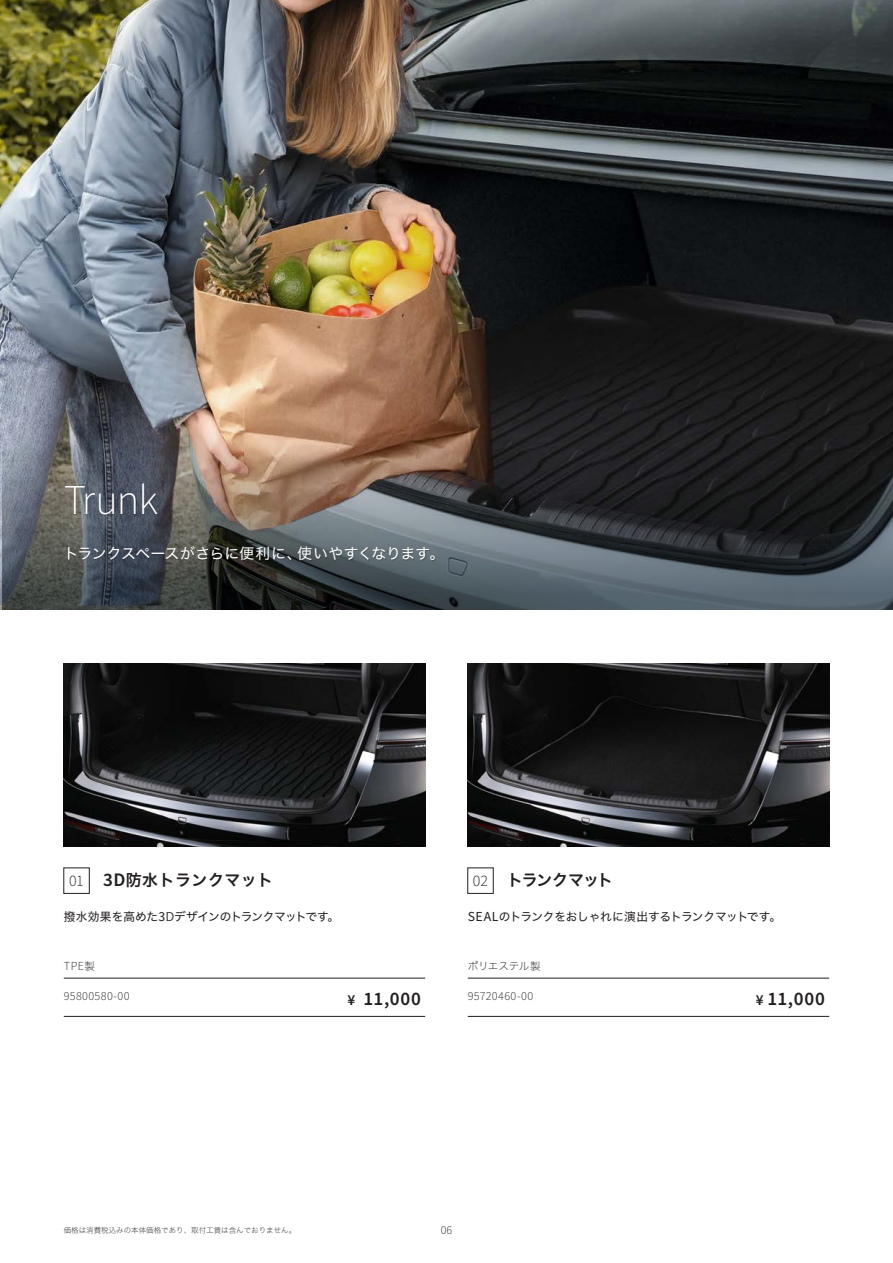
<style>
.page{position:relative;width:893px;height:1263px;background:#fff}
.page>*{position:absolute;margin:0;border:0;box-sizing:border-box;transform-origin:0 0}
.t1{font:300 42.45px "Source Sans Pro";letter-spacing:-.025em;color:#fff}
.t2{font:600 19.2px "Source Sans Pro";letter-spacing:.045em;color:#231f20}
.t3{font:15.9px "Hiragino Sans W6";letter-spacing:.03em;color:#231f20}
.t4{font:15.9px "Hiragino Sans W6";letter-spacing:-.06em;color:#231f20}
.t5{font:14.85px "Hiragino Sans W4";color:#fff}
.t6{font:300 12.15px "Source Sans Pro";letter-spacing:.03em;color:#231f20}
.t7{font:300 12px "Source Sans Pro";color:#231f20}
.t8{font:11.7px "Hiragino Sans W4";letter-spacing:-.025em;color:#231f20}
.t9{font:10.65px "Hiragino Sans W1";letter-spacing:-.025em;color:#231f20}
.t10{font:7.5px "Hira Kaku Std W1";color:#231f20}
.s1{font-family:"Source Sans Pro";font-weight:300}
.s2{font-family:"Source Sans Pro";font-weight:600;font-size:19.2px}
.s3{font-family:"Source Sans Pro";font-size:13.8px}
.s4{font-family:"Koz Go Pr 6 N"}
.s5{font-family:"Hiragino Sans W1";font-weight:400;font-size:10.65px}
.s6{font-size:15.3px}
</style>
<div class="page">
<img style="left:0;top:0;width:893px;height:609px">
<svg style="left:3px;top:424px;width:890px;height:185px;background:#4d4c4c"></svg>
<img style="left:62px;top:545px;width:384px;height:23px">
<img style="left:62px;top:477px;width:97px;height:55px">
<hr style="left:468px;top:978px;width:361px;height:1px;background:#231f20">
<hr style="left:468px;top:1016px;width:361px;height:1px;background:#231f20">
<img style="left:64px;top:664px;width:361px;height:183px">
<img style="left:468px;top:664px;width:361px;height:183px">
<hr style="left:64px;top:978px;width:361px;height:1px;background:#231f20">
<hr style="left:64px;top:1016px;width:361px;height:1px;background:#231f20">
<h1 class="t1" style="left:64px;top:471px;width:96px">Trunk</h1>
<p class="t5" style="left:64px;top:541px;width:382px">トランクスペースがさらに便利に、使いやすくなります。</p>
<h3 class="t3" style="left:69px;top:865px;width:205px"><span class="s1">01</span> <span class="s2">3D</span>防水トランクマット</h3>
<h3 class="t4" style="left:473px;top:865px;width:142px"><span class="s1">02</span> トランクマット</h3>
<p class="t8" style="left:64px;top:906px;width:277px">撥水効果を高めた<span class="s3">3</span><span class="s4">D</span>デザインのトランクマットです。</p>
<p class="t8" style="left:468px;top:906px;width:315px"><span class="s3">SEAL</span>のトランクをおしゃれに演出するトランクマットです。</p>
<p class="t6" style="left:64px;top:957px;width:33px">TPE<span class="s5">製</span></p>
<p class="t9" style="left:468px;top:956px;width:74px">ポリエステル製</p>
<p class="t6" style="left:64px;top:988px;width:67px">95800580-00</p>
<h2 class="t2" style="left:347px;top:986px;width:75px"><span class="s6">¥</span> 11,000</h2>
<p class="t6" style="left:468px;top:988px;width:67px">95720460-00</p>
<h2 class="t2" style="left:756px;top:986px;width:71px"><span class="s6">¥</span> 11,000</h2>
<p class="t10" style="left:64px;top:1224px;width:234px">価格は消費税込みの本体価格であり、取付工賃は含んでおりません。</p>
<p class="t7" style="left:441px;top:1222px;width:13px">06</p>
</div>
